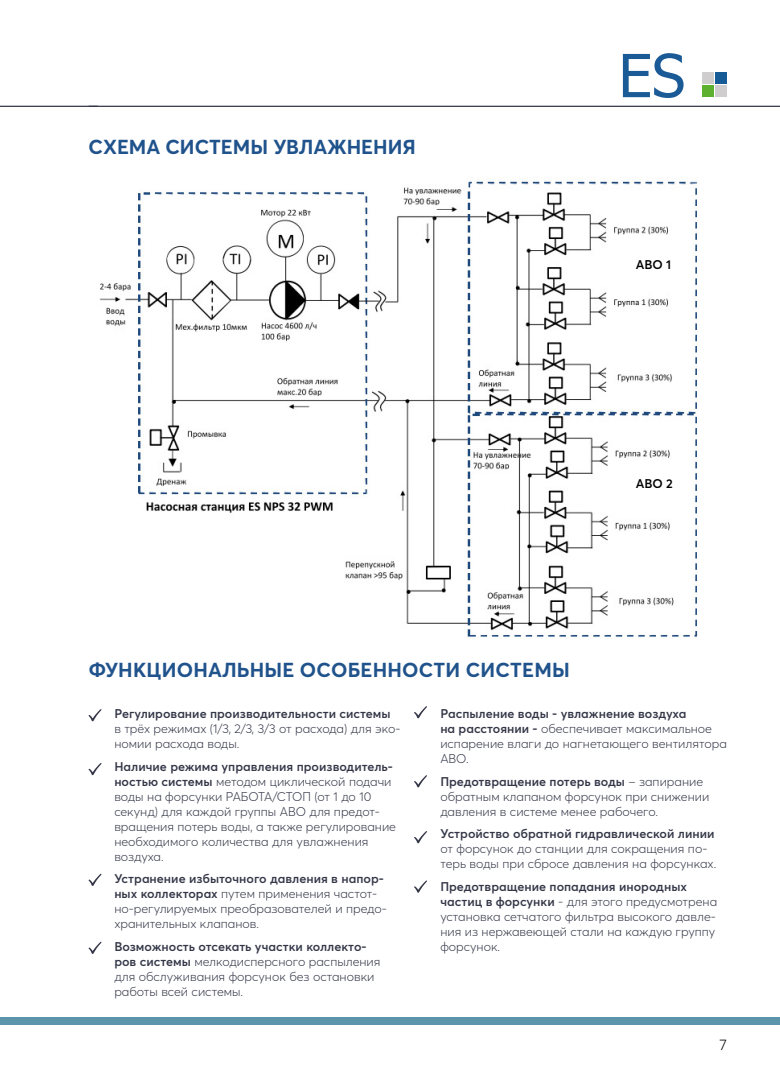
<style>
.page{position:relative;width:780px;height:1088px;background:#fff}
.page>*{position:absolute;margin:0;border:0;box-sizing:border-box;transform-origin:0 0}
.t1{font:700 20px "Averta CY";letter-spacing:.01em;color:#20538c}
.t2{font:300 15px "Averta CY";color:#000}
.t3{font:300 12.5px/15px "Averta CY";color:#333647}
.t4{font:600 12.5px "Averta CY";color:#333647}
.t5{font:600 12.5px "Averta CY";letter-spacing:-.01em;color:#000}
.s1{font-weight:600}
</style>
<div class="page">
<div style="left:715px;top:72px;width:11px;height:11px;background:#175b96"></div>
<div style="left:701px;top:85px;width:12px;height:12px;background:#5eb130"></div>
<div style="left:701px;top:72px;width:12px;height:11px;background:#cfcdce"></div>
<div style="left:715px;top:85px;width:11px;height:12px;background:#cfcdce"></div>
<svg style="left:623px;top:53px;width:60px;height:45px"></svg>
<hr style="left:0;top:106px;width:98px;height:1px;background:#333647">
<hr style="left:89px;top:106px;width:691px;height:1px;background:#333647">
<div style="left:0;top:1017px;width:780px;height:7px;background:#5a95ab"></div>
<svg style="left:89px;top:709px;width:12px;height:12px"></svg>
<svg style="left:414px;top:706px;width:13px;height:12px"></svg>
<svg style="left:89px;top:763px;width:12px;height:12px"></svg>
<svg style="left:414px;top:831px;width:13px;height:12px"></svg>
<svg style="left:414px;top:880px;width:13px;height:13px"></svg>
<svg style="left:414px;top:775px;width:13px;height:12px"></svg>
<svg style="left:89px;top:941px;width:12px;height:13px"></svg>
<svg style="left:89px;top:874px;width:12px;height:12px"></svg>
<img style="left:99px;top:179px;width:599px;height:458px">
<div style="left:636px;top:256px;width:54px;height:26px;background:#fff"></div>
<div style="left:636px;top:476px;width:54px;height:25px;background:#fff"></div>
<h1 class="t1" style="left:89px;top:133px;width:329px">СХЕМА СИСТЕМЫ УВЛАЖНЕНИЯ</h1>
<p class="t5" style="left:636px;top:255px;width:37px">АВО 1</p>
<p class="t5" style="left:636px;top:475px;width:38px">АВО 2</p>
<h1 class="t1" style="left:89px;top:656px;width:482px">ФУНКЦИОНАЛЬНЫЕ ОСОБЕННОСТИ СИСТЕМЫ</h1>
<p class="t4" style="left:114px;top:705px;width:278px">Регулирование производительности системы</p>
<p class="t3" style="left:114px;top:721px;width:287px">в трёх режимах (1/3, 2/3, 3/3 от расхода) для эко&shy;номии расхода воды.</p>
<p class="t3" style="left:114px;top:758px;width:283px"><span class="s1">Наличие режима управления производитель&shy;ностью системы</span> методом циклической подачи воды на форсунки РАБОТА/СТОП (от 1 до 10 секунд) для каждой группы АВО для предот&shy;вращения потерь воды, а также регулирование необходимого количества для увлажнения воздуха.</p>
<p class="t3" style="left:114px;top:871px;width:274px"><span class="s1">Устранение избыточного давления в напор&shy;ных коллекторах</span> путем применения частот&shy;но-регулируемых преобразователей и предо&shy;хранительных клапанов.</p>
<p class="t3" style="left:114px;top:938px;width:268px"><span class="s1">Возможность отсекать участки коллекто&shy;ров системы</span> мелкодисперсного распыления для обслуживания форсунок без остановки работы всей системы.</p>
<p class="t3" style="left:440px;top:706px;width:288px"><span class="s1">Распыление воды - увлажнение воздуха<br>на расстоянии -</span> обеспечивает максимальное испарение влаги до нагнетающего вентилятора АВО.</p>
<p class="t3" style="left:440px;top:773px;width:270px"><span class="s1">Предотвращение потерь воды</span> – запирание обратным клапаном форсунок при снижении давления в системе менее рабочего.</p>
<p class="t4" style="left:440px;top:825px;width:276px">Устройство обратной гидравлической линии</p>
<p class="t3" style="left:440px;top:841px;width:277px">от форсунок до станции для сокращения по&shy;терь воды при сбросе давления на форсунках.</p>
<p class="t3" style="left:440px;top:878px;width:278px"><span class="s1">Предотвращение попадания инородных частиц в форсунки</span> - для этого предусмотрена установка сетчатого фильтра высокого давле&shy;ния из нержавеющей стали на каждую группу форсунок.</p>
<p class="t2" style="left:719px;top:1034px;width:9px">7</p>
</div>
